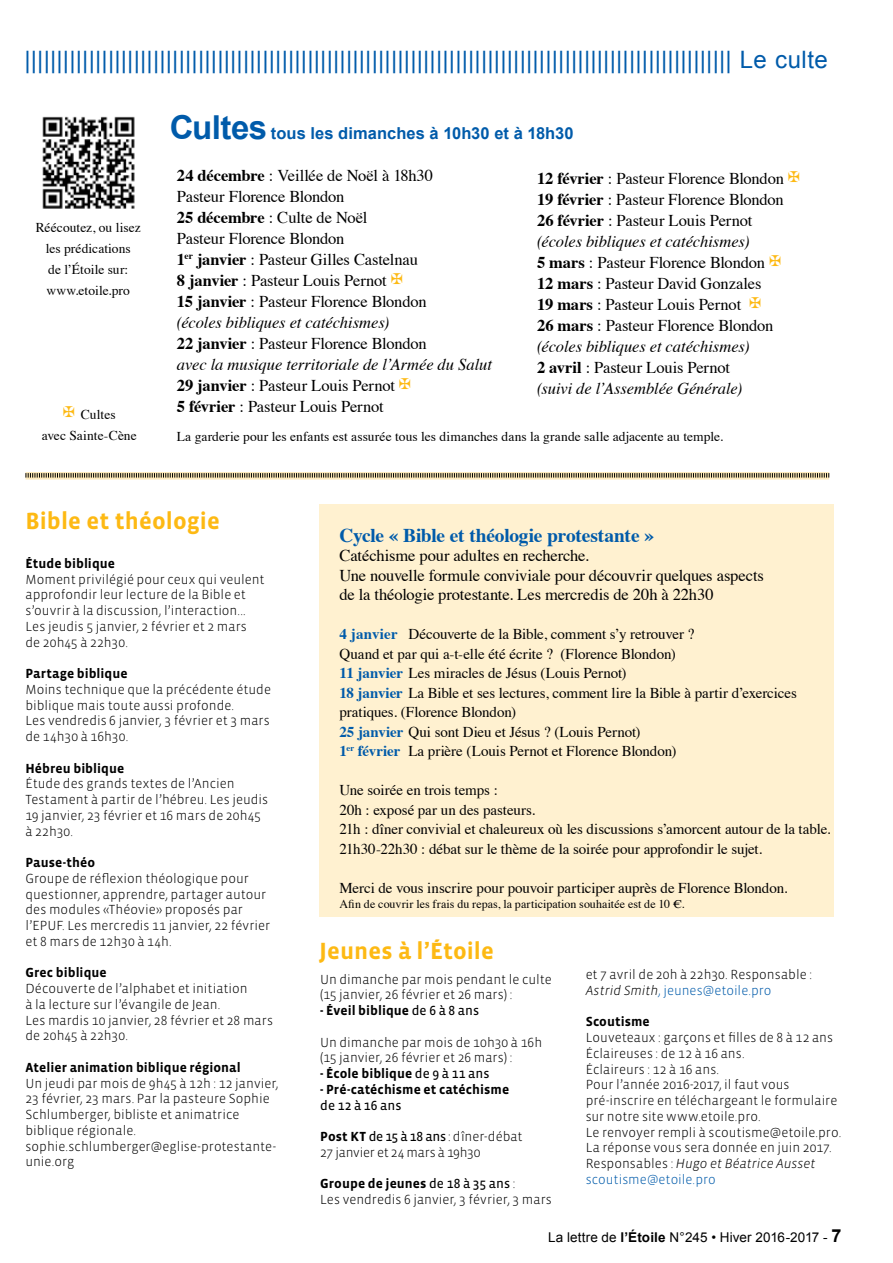
<style>
.page{position:relative;width:893px;height:1263px;background:#fff}
.page>*{position:absolute;margin:0;border:0;box-sizing:border-box;transform-origin:0 0}
.t1{font:24px "Arial";letter-spacing:.02em;color:#005baa}
.t2{font:700 24px "Vista Sans";letter-spacing:.005em;color:#fdb913}
.t3{font:700 19.5px "Times";letter-spacing:-.015em;color:#005baa}
.t4{font:16.5px/21px "Times";letter-spacing:-.01em;color:#000}
.t5{font:700 16.5px "Arial";letter-spacing:.005em;color:#005baa}
.t6{font:15px/19.5px "Times";letter-spacing:-.005em;color:#000}
.t7{font:300 13.5px/15.8px "Vista Sans";color:#000}
.t8{font:700 13.5px "Vista Sans";letter-spacing:.005em;color:#000}
.t9{font:13.5px/21px "Times";letter-spacing:.005em;color:#000;text-align:center}
.t10{font:13.5px "Arial";letter-spacing:.01em;color:#000}
.t11{font:13.5px "Vista Sans Reg";letter-spacing:.01em;color:#000}
.t12{font:12px "Times";color:#000}
.s1{color:#fdb913}
.s2{font-size:33px}
.s3{font-weight:700}
.s4{font-style:italic}
.s5{font-weight:700;color:#005baa}
.s6{font-family:"Vista Sans Reg";font-weight:400}
.s7{color:#005baa}
.s8{font-weight:700;font-size:18px}
</style>
<div class="page">
<svg style="left:26px;top:472px;width:803px;height:8px;background:#beb08f"></svg>
<img style="left:42px;top:116px;width:93px;height:93px">
<div style="left:319px;top:504px;width:515px;height:413px;background:#fff1d0"></div>
<h1 class="t1" style="left:24px;top:44px;width:805px">|||||||||||||||||||||||||||||||||||||||||||||||||||||||||||||||||||||||||||||||||||||||||||||||||||||||||||||| Le culte</h1>
<p class="t9" style="left:36px;top:215px;width:106px">Réécoutez, ou lisez les prédications<br>de l’Étoile sur: www.etoile.pro</p>
<p class="t9" style="left:42px;top:403px;width:96px"><span class="s1">✠</span> Cultes<br>avec Sainte-Cène</p>
<p class="t5" style="left:170px;top:122px;width:405px"><span class="s2">Cultes</span> tous les dimanches à 10h30 et à 18h30</p>
<p class="t4" style="left:177px;top:163px;width:317px"><span class="s3">24 décembre</span> : Veillée de Noël à 18h30<br>Pasteur Florence Blondon<br><span class="s3">25 décembre</span> : Culte de Noël<br>Pasteur Florence Blondon<br><span class="s3">1</span><sup>er</sup> <span class="s3">janvier</span> : Pasteur Gilles Castelnau<br><span class="s3">8 janvier</span> : Pasteur Louis Pernot <span class="s1">✠<br></span><span class="s3">15 janvier</span> : Pasteur Florence Blondon<br><span class="s4">(écoles bibliques et catéchismes)<br></span><span class="s3">22 janvier</span> : Pasteur Florence Blondon<br><span class="s4">avec la musique territoriale de l’Armée du Salut </span><span class="s3">29 janvier</span> : Pasteur Louis Pernot <span class="s1">✠<br></span><span class="s3">5 février</span> : Pasteur Louis Pernot</p>
<p class="t4" style="left:537px;top:166px;width:264px"><span class="s3">12 février</span> : Pasteur Florence Blondon <span class="s1">✠ </span><span class="s3">19 février</span> : Pasteur Florence Blondon <span class="s3">26 février</span> : Pasteur Louis Pernot <span class="s4">(écoles bibliques et catéchismes)<br></span><span class="s3">5 mars</span> : Pasteur Florence Blondon <span class="s1">✠ </span><span class="s3">12 mars</span> : Pasteur David Gonzales<br><span class="s3">19 mars</span> : Pasteur Louis Pernot <span class="s1">✠<br></span><span class="s3">26 mars</span> : Pasteur Florence Blondon <span class="s4">(écoles bibliques et catéchismes)<br></span><span class="s3">2 avril</span> : Pasteur Louis Pernot<br><span class="s4">(suivi de l’Assemblée Générale)</span></p>
<p class="t9" style="left:177px;top:425px;width:548px">La garderie pour les enfants est assurée tous les dimanches dans la grande salle adjacente au temple.</p>
<h1 class="t2" style="left:26px;top:509px;width:196px">Bible et théologie</h1>
<p class="t8" style="left:26px;top:556px;width:91px">Étude biblique</p>
<p class="t7" style="left:26px;top:571px;width:240px">Moment privilégié pour ceux qui veulent approfondir leur lecture de la Bible et s’ouvrir à la discussion, l’interaction...<br>Les jeudis 5 janvier, 2 février et 2 mars de 20h45 à 22h30.</p>
<p class="t8" style="left:26px;top:667px;width:104px">Partage biblique</p>
<p class="t7" style="left:26px;top:682px;width:247px">Moins technique que la précédente étude biblique mais toute aussi profonde.<br>Les vendredis 6 janvier, 3 février et 3 mars de 14h30 à 16h30.</p>
<p class="t8" style="left:26px;top:761px;width:100px">Hébreu biblique</p>
<p class="t7" style="left:26px;top:776px;width:244px">étude des grands textes de l’Ancien<br>Testament à partir de l’hébreu. Les jeudis<br>19 janvier, 23 février et 16 mars de 20h45 à 22h30.</p>
<p class="t8" style="left:26px;top:856px;width:71px">Pause-théo</p>
<p class="t7" style="left:26px;top:871px;width:246px">Groupe de réflexion théologique pour questionner, apprendre, partager autour des modules «Théovie» proposés par l’EPUF. Les mercredis 11 janvier, 22 février et 8 mars de 12h30 à 14h.</p>
<p class="t8" style="left:26px;top:966px;width:83px">Grec biblique</p>
<p class="t7" style="left:26px;top:981px;width:249px">Découverte de l’alphabet et initiation<br>à la lecture sur l’évangile de Jean.<br>Les mardis 10 janvier, 28 février et 28 mars de 20h45 à 22h30.</p>
<p class="t8" style="left:26px;top:1060px;width:217px">Atelier animation biblique régional</p>
<p class="t7" style="left:26px;top:1075px;width:254px">Un jeudi par mois de 9h45 à 12h : 12 janvier, 23 février, 23 mars. Par la pasteure Sophie Schlumberger, bibliste et animatrice biblique régionale. sophie.schlumberger@eglise-protestante&shy;unie.org</p>
<h2 class="t3" style="left:339px;top:516px;width:316px">Cycle « Bible et théologie protestante »</h2>
<p class="t4" style="left:339px;top:544px;width:426px;line-height:19.5px">Catéchisme pour adultes en recherche.<br>Une nouvelle formule conviviale pour découvrir quelques aspects de la théologie protestante. Les mercredis de 20h à 22h30</p>
<p class="t6" style="left:339px;top:623px;width:459px"><span class="s5">4 janvier</span> Découverte de la Bible, comment s’y retrouver ?<br>Quand et par qui a-t-elle été écrite ? (Florence Blondon)<br><span class="s5">11 janvier</span> Les miracles de Jésus (Louis Pernot)<br><span class="s5">18 janvier</span> La Bible et ses lectures, comment lire la Bible à partir d’exercices pratiques. (Florence Blondon)<br><span class="s5">25 janvier</span> Qui sont Dieu et Jésus ? (Louis Pernot)<br><span class="s5">1</span><sup>er</sup> <span class="s5">février</span> La prière (Louis Pernot et Florence Blondon)</p>
<p class="t6" style="left:339px;top:779px;width:493px">Une soirée en trois temps :<br>20h : exposé par un des pasteurs.<br>21h : dîner convivial et chaleureux où les discussions s’amorcent autour de la table.<br>21h30-22h30 : débat sur le thème de la soirée pour approfondir le sujet.</p>
<p class="t6" style="left:339px;top:876px;width:450px">Merci de vous inscrire pour pouvoir participer auprès de Florence Blondon.</p>
<p class="t12" style="left:339px;top:893px;width:347px">Afin de couvrir les frais du repas, la participation souhaitée est de 10 €.</p>
<h1 class="t2" style="left:319px;top:938px;width:176px">Jeunes à l’étoile</h1>
<p class="t7" style="left:320px;top:971px;width:233px">Un dimanche par mois pendant le culte (15 janvier, 26 février et 26 mars) :</p>
<p class="t8" style="left:320px;top:1004px;width:161px">- Éveil biblique <span class="s6">de 6 à 8 ans</span></p>
<p class="t7" style="left:320px;top:1034px;width:224px">Un dimanche par mois de 10h30 à 16h (15 janvier, 26 février et 26 mars) :</p>
<p class="t8" style="left:320px;top:1067px;width:171px">- École biblique <span class="s6">de 9 à 11 ans</span></p>
<p class="t8" style="left:320px;top:1082px;width:191px">- Pré-catéchisme et catéchisme</p>
<p class="t11" style="left:320px;top:1098px;width:83px">de 12 à 16 ans</p>
<p class="t7" style="left:320px;top:1129px;width:204px"><span class="s3">Post KT</span> <span class="s6">de 15 à 18 ans</span> : dîner-débat<br>27 janvier et 24 mars à 19h30</p>
<p class="t7" style="left:320px;top:1176px;width:233px"><span class="s3">Groupe de jeunes</span> <span class="s6">de 18 à 35 ans</span> :<br>Les vendredis 6 janvier, 3 février, 3 mars</p>
<p class="t7" style="left:586px;top:967px;width:228px">et 7 avril de 20h à 22h30. Responsable :<br><span class="s4">Astrid Smith</span><span class="s7">, jeunes@etoile.pro</span></p>
<p class="t8" style="left:586px;top:1015px;width:66px">Scoutisme</p>
<p class="t7" style="left:586px;top:1030px;width:257px">Louveteaux : garçons et filles de 8 à 12 ans Éclaireuses : de 12 à 16 ans.<br>Éclaireurs : 12 à 16 ans.<br>Pour l’année 2016-2017, il faut vous pré-inscrire en téléchargeant le formulaire sur notre site www.etoile.pro.<br>Le renvoyer rempli à scoutisme@etoile.pro.<br>La réponse vous sera donnée en juin 2017.<br>Responsables : <span class="s4">Hugo et Béatrice Ausset </span><span class="s7">scoutisme@etoile.pro</span></p>
<p class="t10" style="left:548px;top:1228px;width:295px">La lettre de <span class="s3">l’Étoile</span> N°245 • Hiver 2016-2017 - <span class="s8">7</span></p>
</div>
